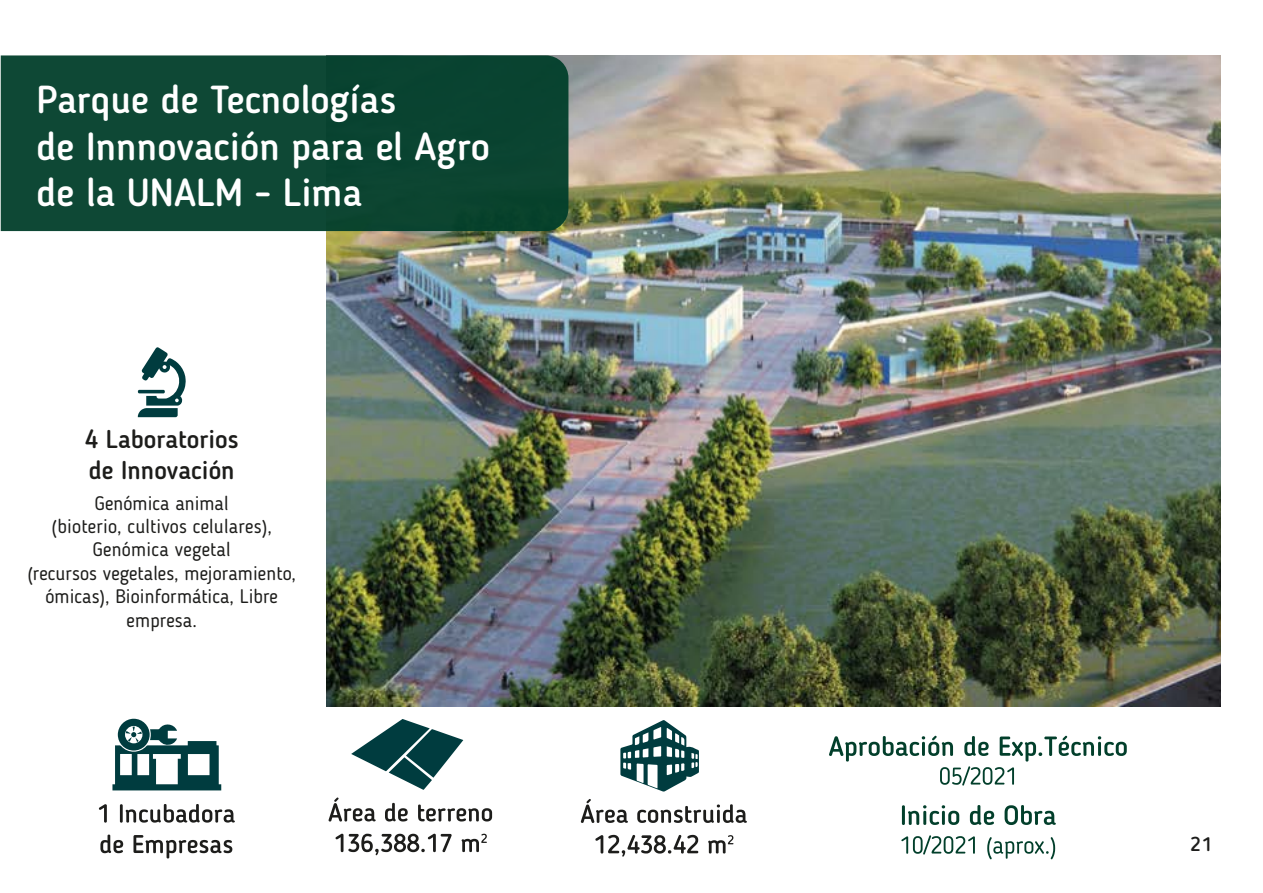
<style>
.page{position:relative;width:1263px;height:893px;background:#fff}
.page>*{position:absolute;margin:0;border:0;box-sizing:border-box;transform-origin:0 0}
.t1{font:500 38.85px/46.7px "Blogger Sans";color:#fff}
.t2{font:500 25.5px/30.6px "Blogger Sans";color:#1d1d1b}
.t3{font:19.5px/23.4px "Blogger Sans";letter-spacing:.005em;color:#1d1d1b;text-align:center}
.t4{font:500 19.5px "Blogger Sans";color:#1d1d1b}
</style>
<div class="page">
<img style="left:327px;top:55px;width:893px;height:651px">
<div style="left:1px;top:55px;width:567px;height:176px;background:#0e4835"></div>
<svg style="left:138px;top:347px;width:48px;height:70px"></svg>
<svg style="left:112px;top:719px;width:109px;height:71px"></svg>
<svg style="left:99px;top:804px;width:8px;height:19px"></svg>
<svg style="left:120px;top:804px;width:115px;height:19px"></svg>
<svg style="left:100px;top:835px;width:23px;height:18px"></svg>
<svg style="left:133px;top:835px;width:99px;height:23px"></svg>
<svg style="left:351px;top:719px;width:112px;height:71px"></svg>
<svg style="left:329px;top:797px;width:47px;height:24px"></svg>
<svg style="left:385px;top:803px;width:23px;height:18px"></svg>
<svg style="left:418px;top:804px;width:74px;height:17px"></svg>
<svg style="left:336px;top:834px;width:116px;height:21px"></svg>
<svg style="left:462px;top:834px;width:25px;height:18px"></svg>
<svg style="left:620px;top:720px;width:79px;height:72px"></svg>
<svg style="left:581px;top:799px;width:47px;height:24px"></svg>
<svg style="left:637px;top:804px;width:110px;height:19px"></svg>
<svg style="left:595px;top:835px;width:103px;height:22px"></svg>
<svg style="left:708px;top:835px;width:25px;height:18px"></svg>
<svg style="left:829px;top:736px;width:298px;height:50px"></svg>
<svg style="left:902px;top:805px;width:57px;height:20px"></svg>
<svg style="left:970px;top:805px;width:24px;height:20px"></svg>
<svg style="left:1004px;top:805px;width:52px;height:20px"></svg>
<svg style="left:901px;top:835px;width:74px;height:20px"></svg>
<svg style="left:987px;top:837px;width:68px;height:22px"></svg>
<h1 class="t1" style="left:37px;top:79px;width:455px">Parque de Tecnologías<br>de Innnovación para el Agro de la UNALM - Lima</h1>
<h2 class="t2" style="left:85px;top:426px;width:155px">4 Laboratorios de Innovación</h2>
<p class="t3" style="left:27px;top:493px;width:270px">Genómica animal<br>(bioterio, cultivos celulares),<br>Genómica vegetal<br>(recursos vegetales, mejoramiento, ómicas), Bioinformática, Libre empresa.</p>
<p class="t4" style="left:1190px;top:836px;width:23px">21</p>
</div>
